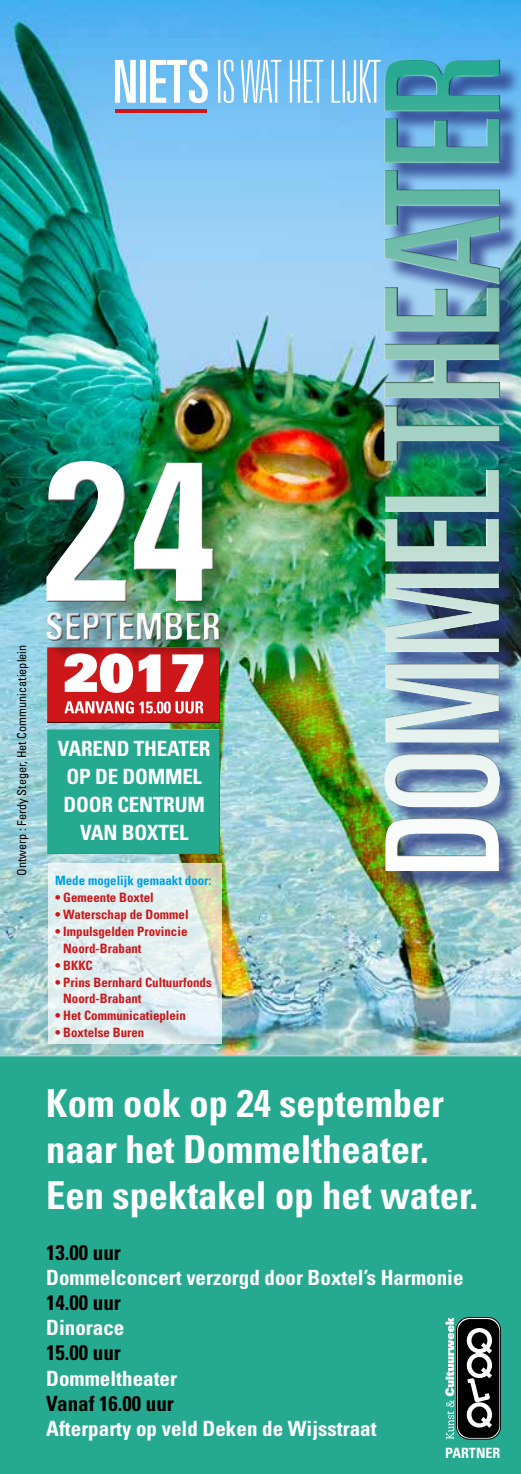
<style>
.page{position:relative;width:521px;height:1474px;background:#fff}
.page>*{position:absolute;margin:0;border:0;box-sizing:border-box;transform-origin:0 0}
.t1{font:700 condensed 38.5px/46.2px "Univers";color:#fff}
.t2{font:700 condensed 21px/28px "Univers";color:#fff;text-align:center}
.t3{font:700 condensed 21px "Univers";color:#000}
.t4{font:700 condensed 14.17px "Univers";color:#fff}
.t5{font:700 condensed 12.95px/17px "Univers";color:#cd171a}
.t6{font:700 condensed 12.95px "Univers";color:#009fe3}
.t7{font:condensed 12.25px "Univers";color:#000}
</style>
<div class="page">
<img style="left:0;top:0;width:521px;height:1054px">
<div style="left:387px;top:63px;width:134px;height:419px;background:#283583;opacity:.75"></div>
<div style="left:384px;top:58px;width:117px;height:404px;background:#000;opacity:.75"></div>
<div style="left:387px;top:472px;width:134px;height:420px;background:#283583;opacity:.75"></div>
<div style="left:385px;top:469px;width:117px;height:403px;background:#000;opacity:.75"></div>
<div style="left:46px;top:647px;width:174px;height:77px;background:#000;opacity:.75"></div>
<div style="left:46px;top:729px;width:174px;height:126px;background:#25aa91"></div>
<div style="left:48px;top:613px;width:191px;height:47px;background:#000;opacity:.5"></div>
<div style="left:45px;top:612px;width:175px;height:31px;background:#000;opacity:.75"></div>
<svg style="left:64px;top:701px;width:139px;height:12px"></svg>
<svg style="left:115px;top:60px;width:266px;height:43px"></svg>
<hr style="left:115px;top:109px;width:92px;height:3px;background:#cd171a">
<div style="left:49px;top:463px;width:186px;height:160px;background:#000;opacity:.3"></div>
<div style="left:44px;top:462px;width:169px;height:140px;background:#000;opacity:.75"></div>
<svg style="left:64px;top:653px;width:139px;height:40px"></svg>
<div style="left:0;top:1055px;width:521px;height:418px;background:#25aa91"></div>
<svg style="left:48px;top:863px;width:174px;height:180px;background:#e1edec"></svg>
<div style="left:456px;top:1317px;width:45px;height:122px;border:1px solid #000;border-radius:13px"></div>
<div style="left:458px;top:1318px;width:41px;height:119px;background:#000;border-radius:12px"></div>
<svg style="left:467px;top:1328px;width:25px;height:99px"></svg>
<svg style="left:445px;top:1317px;width:9px;height:122px"></svg>
<p class="t7" style="left:14px;top:876px;width:233px;rotate:-90deg">Ontwerp : Ferdy Steger, Het Communicatieplein</p>
<h2 class="t2" style="left:58px;top:734px;width:154px">VAREND THEATER<br>OP DE DOMMEL<br>DOOR CENTRUM<br>VAN BOXTEL</h2>
<p class="t6" style="left:55px;top:872px;width:158px">Mede mogelijk gemaakt door:</p>
<p class="t5" style="left:55px;top:888px;width:100px">• Gemeente Boxtel</p>
<p class="t5" style="left:55px;top:905px;width:135px">• Waterschap de Dommel</p>
<p class="t5" style="left:63px;top:922px;width:126px;text-indent:-8px">• Impulsgelden Provincie<br>Noord-Brabant</p>
<p class="t5" style="left:55px;top:956px;width:39px">• BKKC</p>
<p class="t5" style="left:63px;top:973px;width:150px;text-indent:-8px">• Prins Bernhard Cultuurfonds<br>Noord-Brabant</p>
<p class="t5" style="left:55px;top:1007px;width:132px">• Het Communicatieplein</p>
<p class="t5" style="left:55px;top:1024px;width:91px">• Boxtelse Buren</p>
<h1 class="t1" style="left:46px;top:1079px;width:433px">Kom ook op 24 september naar het Dommeltheater.<br>Een spektakel op het water.</h1>
<h2 class="t3" style="left:46px;top:1239px;width:76px">13.00 uur</h2>
<h2 class="t2" style="left:46px;top:1262px;width:419px">Dommelconcert verzorgd door Boxtel’s Harmonie</h2>
<h2 class="t3" style="left:46px;top:1289px;width:76px">14.00 uur</h2>
<h2 class="t2" style="left:46px;top:1313px;width:80px">Dinorace</h2>
<h2 class="t3" style="left:46px;top:1339px;width:76px">15.00 uur</h2>
<h2 class="t2" style="left:46px;top:1363px;width:132px">Dommeltheater</h2>
<h2 class="t3" style="left:46px;top:1390px;width:129px">Vanaf 16.00 uur</h2>
<h2 class="t2" style="left:46px;top:1414px;width:332px">Afterparty op veld Deken de Wijsstraat</h2>
<p class="t4" style="left:445px;top:1444px;width:57px">PARTNER</p>
</div>
